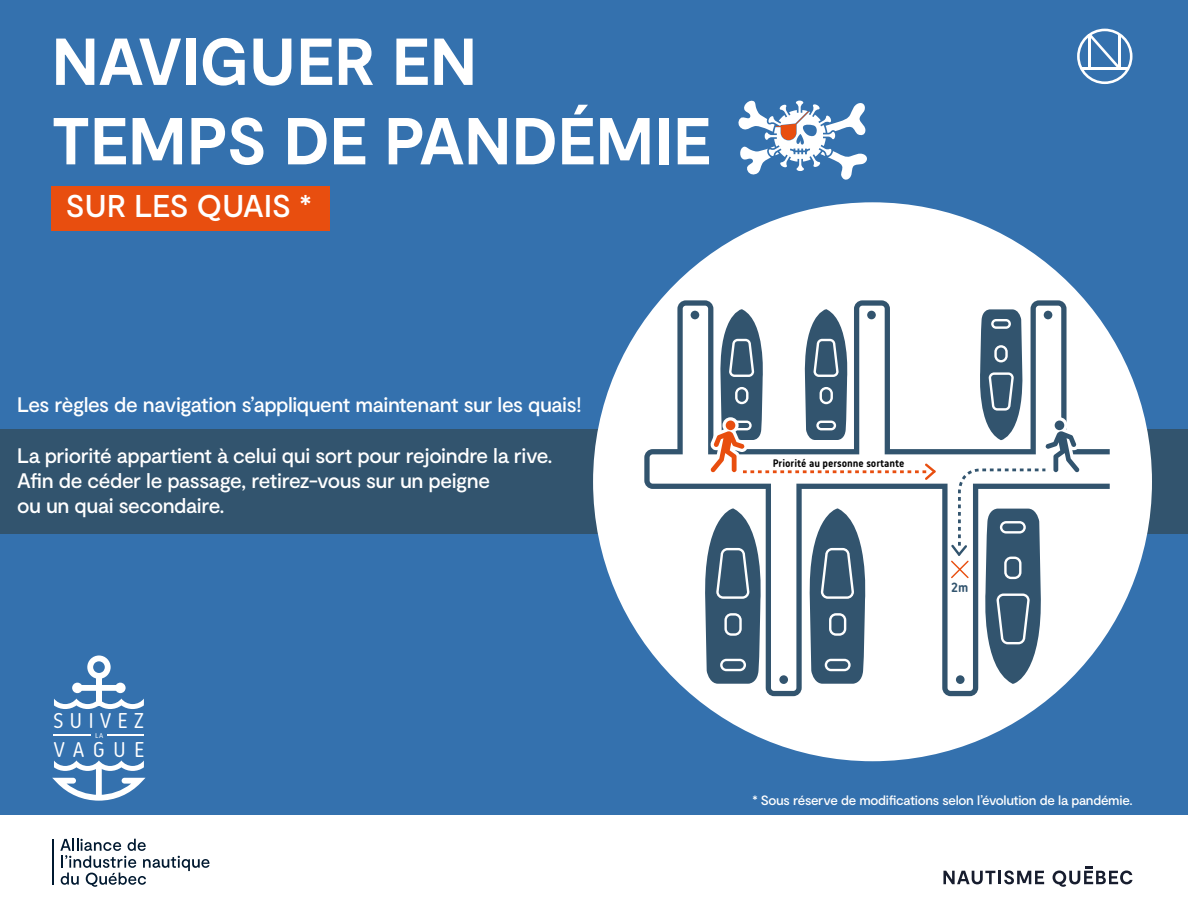
<style>
.page{position:relative;width:1188px;height:918px;background:#fff}
.page>*{position:absolute;margin:0;border:0;box-sizing:border-box;transform-origin:0 0}
.t1{font:700 66.15px/79.5px "Moderat";letter-spacing:.015em;color:#fff}
.t2{font:500 31.5px "Moderat";letter-spacing:.005em;color:#fff}
.t3{font:22.05px "Korb";letter-spacing:.27em;color:#fff}
.t4{font:500 21px/25.2px "Moderat";letter-spacing:-.02em;color:#fff}
.t5{font:700 13.8px "Korb";color:#32546e}
.t6{font:500 13.5px "Moderat";letter-spacing:-.02em;color:#fff}
.t7{font:700 11.25px "Korb";color:#000}
.t8{font:7.2px "Korb";color:#fff;scale:1.1 1}
</style>
<div class="page">
<div style="left:0;top:0;width:1188px;height:814px;background:#3471ae"></div>
<div style="left:0;top:430px;width:1188px;height:104px;background:#32546e"></div>
<div style="left:51px;top:186px;width:279px;height:45px;background:#e84e0f"></div>
<svg style="left:1077px;top:29px;width:56px;height:55px"></svg>
<hr style="left:1088px;top:35px;width:3px;height:34px;background:#fff">
<svg style="left:943px;top:871px;width:101px;height:13px"></svg>
<svg style="left:1053px;top:866px;width:80px;height:21px"></svg>
<hr style="left:52px;top:839px;width:2px;height:46px;background:#001930">
<svg style="left:60px;top:839px;width:150px;height:48px"></svg>
<svg style="left:738px;top:100px;width:129px;height:80px"></svg>
<div style="left:593px;top:202px;width:559px;height:559px;background:#fff;border-radius:50%"></div>
<svg style="left:644px;top:300px;width:466px;height:396px"></svg>
<svg style="left:703px;top:508px;width:61px;height:176px"></svg>
<svg style="left:807px;top:508px;width:62px;height:176px"></svg>
<div style="left:691px;top:311px;width:8px;height:8px;background:#32546e;border-radius:50%"></div>
<div style="left:779px;top:675px;width:9px;height:9px;background:#32546e;border-radius:50%"></div>
<svg style="left:951px;top:309px;width:132px;height:375px"></svg>
<svg style="left:707px;top:309px;width:229px;height:171px"></svg>
<div style="left:96px;top:674px;width:6px;height:31px;background:#fff"></div>
<svg style="left:87px;top:655px;width:24px;height:24px"></svg>
<div style="left:74px;top:685px;width:49px;height:6px;background:#fff;border-radius:3px"></div>
<div style="left:96px;top:763px;width:6px;height:37px;background:#fff;border-radius:3px"></div>
<svg style="left:52px;top:778px;width:93px;height:23px"></svg>
<div style="left:115px;top:683px;width:11px;height:10px;background:#fff;border-radius:50%"></div>
<div style="left:72px;top:683px;width:11px;height:10px;background:#fff;border-radius:50%"></div>
<svg style="left:54px;top:699px;width:90px;height:10px"></svg>
<svg style="left:54px;top:760px;width:90px;height:11px"></svg>
<hr style="left:54px;top:735px;width:37px;height:1px;background:#fff">
<hr style="left:107px;top:735px;width:37px;height:1px;background:#fff">
<h1 class="t1" style="left:52px;top:25px;width:660px">NAVIGUER EN<br>TEMPS DE PANDÉMIE</h1>
<h2 class="t2" style="left:66px;top:187px;width:248px">SUR LES QUAIS *</h2>
<p class="t4" style="left:17px;top:393px;width:566px">Les règles de navigation s’appliquent maintenant sur les quais!</p>
<p class="t4" style="left:17px;top:443px;width:537px">La priorité appartient à celui qui sort pour rejoindre la rive.<br>Afin de céder le passage, retirez-vous sur un peigne<br>ou un quai secondaire.</p>
<p class="t3" style="left:53px;top:709px;width:93px">SUIVEZ</p>
<p class="t8" style="left:95px;top:731px;width:9px">LA</p>
<p class="t3" style="left:53px;top:737px;width:93px">VAGUE</p>
<p class="t7" style="left:773px;top:457px;width:133px">Priorité au personne sortante</p>
<p class="t5" style="left:951px;top:579px;width:19px">2m</p>
<p class="t6" style="left:752px;top:791px;width:382px">* Sous réserve de modifications selon l’évolution de la pandémie.</p>
</div>
